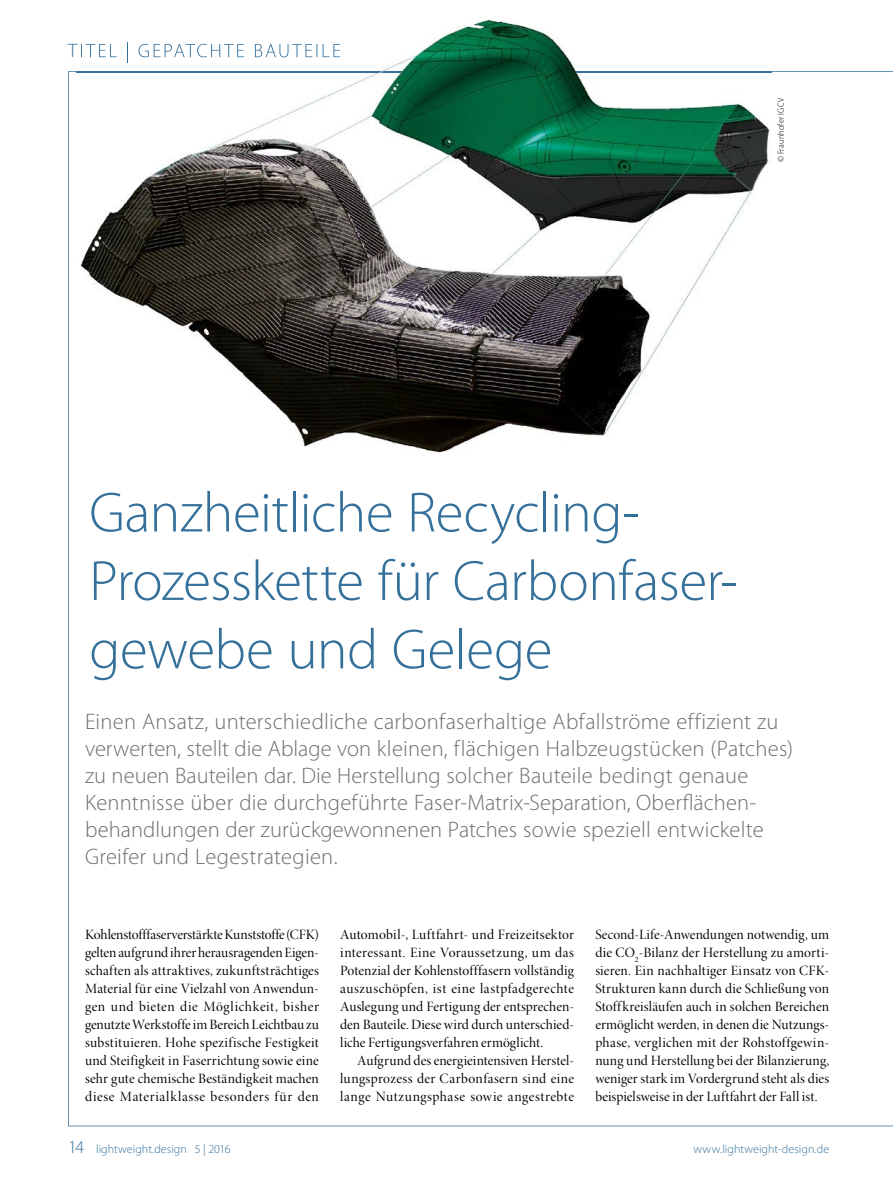
<style>
.page{position:relative;width:893px;height:1187px;background:#fff}
.page>*{position:absolute;margin:0;border:0;box-sizing:border-box;transform-origin:0 0}
.t1{font:300 57px/68.4px "Myriad Pro";letter-spacing:-.01em;color:#35709b}
.t2{font:300 22.5px/27px "Myriad Pro";letter-spacing:.01em;color:#6e6e6e}
.t3{font:14.25px/18px "Minion Pro Disp";letter-spacing:.025em;color:#000;text-align:justify}
.t4{font:300 12px "Myriad Pro";letter-spacing:.005em;color:#35709b}
.t5{font:300 semi-condensed 9px "Myriad Pro";letter-spacing:.025em;color:#000}
.s1{font-size:18px}
</style>
<div class="page">
<img style="left:77px;top:19px;width:695px;height:433px">
<img style="left:77px;top:44px;width:40px;height:13px">
<img style="left:119px;top:43px;width:13px;height:19px">
<svg style="left:138px;top:44px;width:22px;height:13px"></svg>
<img style="left:165px;top:44px;width:20px;height:13px">
<svg style="left:186px;top:44px;width:9px;height:13px"></svg>
<img style="left:197px;top:44px;width:23px;height:13px">
<img style="left:224px;top:44px;width:20px;height:13px">
<img style="left:247px;top:44px;width:41px;height:13px">
<img style="left:292px;top:44px;width:48px;height:13px">
<img style="left:77px;top:71px;width:695px;height:1px">
<p class="t5" style="left:776px;top:162px;width:66px;rotate:-90deg">© Fraunhofer IGCV</p>
<h1 class="t1" style="left:89px;top:479px;width:650px">Ganzheitliche Recycling-<br>Prozesskette für Carbonfaser&shy;gewebe und Gelege</h1>
<p class="t2" style="left:85px;top:708px;width:709px">Einen Ansatz, unterschiedliche carbonfaserhaltige Abfallströme effizient zu verwerten, stellt die Ablage von kleinen, flächigen Halbzeugstücken (Patches) zu neuen Bauteilen dar. Die Herstellung solcher Bauteile bedingt genaue Kenntnisse über die durchgeführte Faser-Matrix-Separation, Oberflächen&shy;behandlungen der zurückgewonnenen Patches sowie speziell entwickelte Greifer und Legestrategien.</p>
<p class="t3" style="left:85px;top:925px;width:235px">Kohlenstofffaserverstärkte Kunststoffe (CFK) gelten aufgrund ihrer herausragenden Eigen&shy;schaften als attraktives, zukunftsträchtiges Material für eine Vielzahl von Anwendun&shy;gen und bieten die Möglichkeit, bisher genutzte Werkstoffe im Bereich Leichtbau zu substituieren. Hohe spezifische Festigkeit und Steifigkeit in Faserrichtung sowie eine sehr gute chemische Beständigkeit machen diese Materialklasse besonders für den</p>
<p class="t3" style="left:340px;top:925px;width:235px">Automobil-, Luftfahrt- und Freizeitsektor interessant. Eine Voraussetzung, um das Potenzial der Kohlenstofffasern vollständig auszuschöpfen, ist eine lastpfadgerechte Auslegung und Fertigung der entsprechen&shy;den Bauteile. Diese wird durch unterschied&shy;liche Fertigungsverfahren ermöglicht.</p>
<p class="t3" style="left:340px;top:1051px;width:235px;text-indent:17px">Aufgrund des energieintensiven Herstel&shy;lungsprozess der Carbonfasern sind eine lange Nutzungsphase sowie angestrebte</p>
<p class="t3" style="left:595px;top:925px;width:235px">Second-Life-Anwendungen notwendig, um die CO<sub>2</sub>-Bilanz der Herstellung zu amorti&shy;sieren. Ein nachhaltiger Einsatz von CFK-Strukturen kann durch die Schließung von Stoffkreisläufen auch in solchen Bereichen ermöglicht werden, in denen die Nutzungs&shy;phase, verglichen mit der Rohstoffgewin&shy;nung und Herstellung bei der Bilanzierung, weniger stark im Vordergrund steht als dies beispielsweise in der Luftfahrt der Fall ist.</p>
<p class="t4" style="left:68px;top:1142px;width:164px"><span class="s1">14</span> lightweight.design 5 | 2016</p>
<p class="t4" style="left:693px;top:1142px;width:137px">www.lightweight-design.de</p>
</div>
